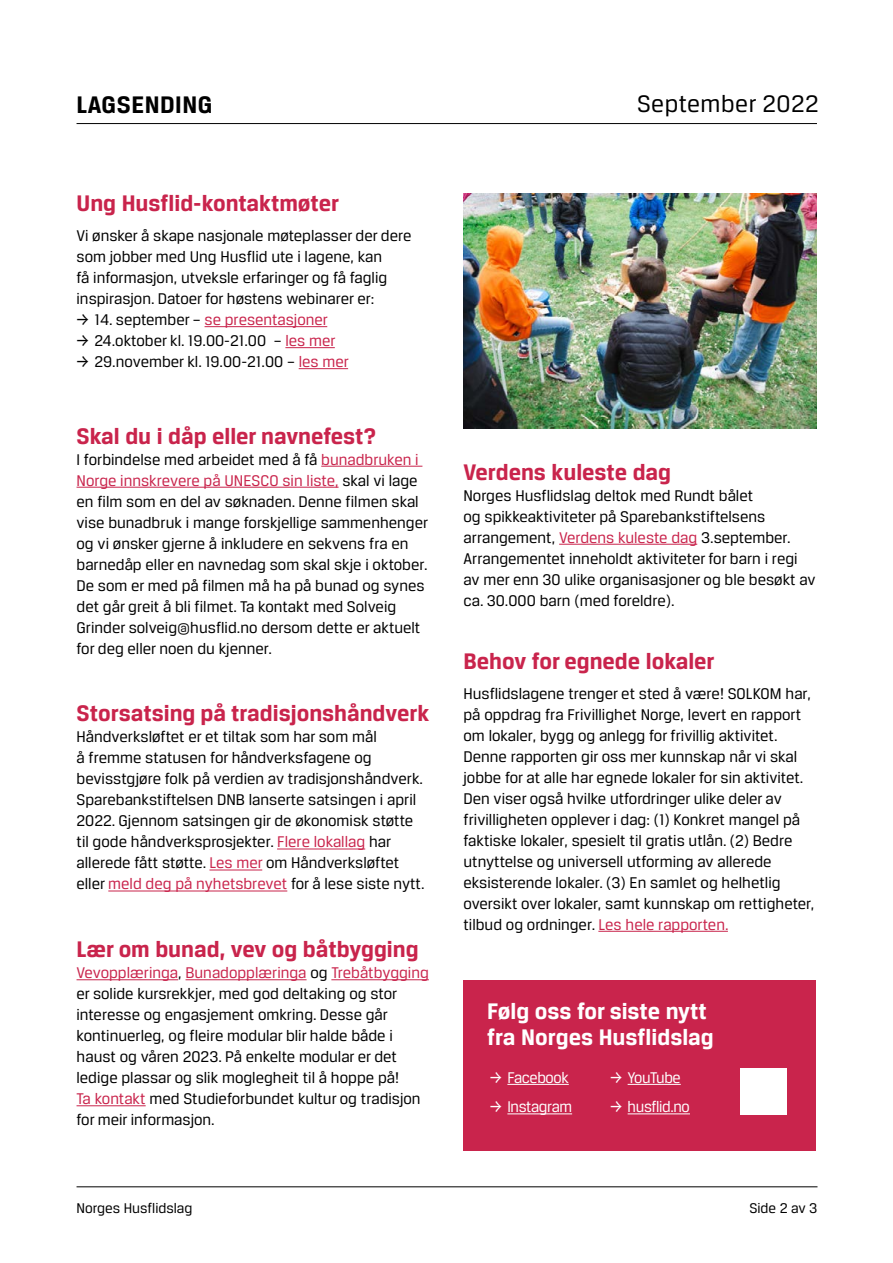
<style>
.page{position:relative;width:893px;height:1263px;background:#fff}
.page>*{position:absolute;margin:0;border:0;box-sizing:border-box;transform-origin:0 0}
.t1{font:25.5px "Breuer Text";letter-spacing:.02em;color:#000}
.t2{font:700 25.5px "Breuer Text";letter-spacing:.02em;color:#000}
.t3{font:700 24px "Breuer Text";color:#c9244c}
.t4{font:700 24px/25.5px "Breuer Text";color:#fff}
.t5{font:16.5px/21px "Breuer Text";color:#000}
.t6{font:16.5px "Breuer Text";letter-spacing:-.025em;color:#fff}
.t7{font:16.5px "Breuer Text";color:#c9244c}
.t8{font:15px "Breuer Text";color:#000}
.s1{font-family:"Work Sans";color:#000}
.s2{color:#000}
.s3{font-family:"Work Sans"}
.s4{color:#c9244c}
</style>
<div class="page">
<hr style="left:77px;top:1186px;width:740px;height:1px;background:#000">
<hr style="left:77px;top:123px;width:740px;height:1px;background:#000">
<div style="left:463px;top:980px;width:353px;height:170px;background:#c9244c"></div>
<hr style="left:507px;top:1084px;width:62px;height:1px;background:#fff">
<hr style="left:507px;top:1113px;width:65px;height:1px;background:#fff">
<div style="left:740px;top:1069px;width:46px;height:46px;background:#fff"></div>
<hr style="left:205px;top:326px;width:122px;height:1px;background:#c9244c">
<hr style="left:285px;top:347px;width:50px;height:1px;background:#c9244c">
<hr style="left:299px;top:368px;width:49px;height:1px;background:#c9244c">
<hr style="left:321px;top:466px;width:101px;height:1px;background:#c9244c">
<hr style="left:77px;top:487px;width:262px;height:1px;background:#c9244c">
<hr style="left:277px;top:848px;width:88px;height:1px;background:#c9244c">
<hr style="left:209px;top:869px;width:53px;height:1px;background:#c9244c">
<hr style="left:108px;top:890px;width:179px;height:1px;background:#c9244c">
<hr style="left:77px;top:979px;width:101px;height:1px;background:#c9244c">
<hr style="left:186px;top:979px;width:121px;height:1px;background:#c9244c">
<hr style="left:331px;top:979px;width:98px;height:1px;background:#c9244c">
<hr style="left:77px;top:1105px;width:69px;height:1px;background:#c9244c">
<hr style="left:559px;top:544px;width:138px;height:1px;background:#c9244c">
<hr style="left:598px;top:931px;width:130px;height:1px;background:#c9244c">
<hr style="left:628px;top:1084px;width:53px;height:1px;background:#fff">
<hr style="left:628px;top:1113px;width:62px;height:1px;background:#fff">
<img style="left:463px;top:193px;width:353px;height:236px">
<h1 class="t2" style="left:77px;top:90px;width:137px">LAGSENDING</h1>
<h2 class="t3" style="left:77px;top:190px;width:264px">Ung Husflid-kontaktmøter</h2>
<p class="t5" style="left:77px;top:225px;width:336px">Vi ønsker å skape nasjonale møteplasser der dere som jobber med Ung Husflid ute i lagene, kan<br>få informasjon, utveksle erfaringer og få faglig inspirasjon. Datoer for høstens webinarer er:</p>
<p class="t7" style="left:77px;top:311px;width:253px"><span class="s1">→</span> <span class="s2">14. september –</span> se presentasjoner</p>
<p class="t5" style="left:77px;top:330px;width:261px"><span class="s3">→</span> 24.oktober kl. 19.00-21.00 – <span class="s4">les mer</span></p>
<p class="t5" style="left:77px;top:351px;width:274px"><span class="s3">→</span> 29.november kl. 19.00-21.00 – <span class="s4">les mer</span></p>
<h2 class="t3" style="left:77px;top:422px;width:301px">Skal du i dåp eller navnefest?</h2>
<p class="t5" style="left:77px;top:448px;width:353px">I forbindelse med arbeidet med å få <span class="s4">bunadbruken i Norge innskrevere på UNESCO sin liste,</span> skal vi lage en film som en del av søknaden. Denne filmen skal vise bunadbruk i mange forskjellige sammenhenger og vi ønsker gjerne å inkludere en sekvens fra en barnedåp eller en navnedag som skal skje i oktober.<br>De som er med på filmen må ha på bunad og synes det går greit å bli filmet. Ta kontakt med Solveig Grinder solveig@husflid.no dersom dette er aktuelt for deg eller noen du kjenner.</p>
<h2 class="t3" style="left:77px;top:700px;width:354px">Storsatsing på tradisjonshåndverk</h2>
<p class="t5" style="left:77px;top:726px;width:350px">Håndverksløftet er et tiltak som har som mål<br>å fremme statusen for håndverksfagene og bevisstgjøre folk på verdien av tradisjonshåndverk.<br>Sparebankstiftelsen DNB lanserte satsingen i april 2022. Gjennom satsingen gir de økonomisk støtte til gode håndverksprosjekter. <span class="s4">Flere lokallag</span> har allerede fått støtte. <span class="s4">Les mer</span> om Håndverksløftet eller <span class="s4">meld deg på nyhetsbrevet</span> for å lese siste nytt.</p>
<h2 class="t3" style="left:77px;top:936px;width:344px">Lær om bunad, vev og båtbygging</h2>
<p class="t5" style="left:77px;top:962px;width:354px"><span class="s4">Vevopplæringa</span>, <span class="s4">Bunadopplæringa</span> og <span class="s4">Trebåtbygging </span>er solide kursrekkjer, med god deltaking og stor interesse og engasjement omkring. Desse går kontinuerleg, og fleire modular blir halde både i haust og våren 2023. På enkelte modular er det ledige plassar og slik moglegheit til å hoppe på!<br><span class="s4">Ta kontakt</span> med Studieforbundet kultur og tradisjon for meir informasjon.</p>
<h1 class="t1" style="left:637px;top:90px;width:183px">September 2022</h1>
<h2 class="t3" style="left:463px;top:458px;width:209px">Verdens kuleste dag</h2>
<p class="t5" style="left:463px;top:484px;width:354px">Norges Husflidslag deltok med Rundt bålet<br>og spikkeaktiviteter på Sparebankstiftelsens arrangement, <span class="s4">Verdens kuleste dag</span> 3.september.<br>Arrangementet inneholdt aktiviteter for barn i regi av mer enn 30 ulike organisasjoner og ble besøkt av ca. 30.000 barn (med foreldre).</p>
<h2 class="t3" style="left:463px;top:648px;width:253px">Behov for egnede lokaler</h2>
<p class="t5" style="left:463px;top:682px;width:352px">Husflidslagene trenger et sted å være! SOLKOM har, på oppdrag fra Frivillighet Norge, levert en rapport om lokaler, bygg og anlegg for frivillig aktivitet.<br>Denne rapporten gir oss mer kunnskap når vi skal jobbe for at alle har egnede lokaler for sin aktivitet.<br>Den viser også hvilke utfordringer ulike deler av frivilligheten opplever i dag: (1) Konkret mangel på faktiske lokaler, spesielt til gratis utlån. (2) Bedre utnyttelse og universell utforming av allerede eksisterende lokaler. (3) En samlet og helhetlig oversikt over lokaler, samt kunnskap om rettigheter, tilbud og ordninger. <span class="s4">Les hele rapporten.</span></p>
<h2 class="t4" style="left:487px;top:998px;width:228px">Følg oss for siste nytt fra Norges Husflidslag</h2>
<p class="t6" style="left:610px;top:1068px;width:72px"><span class="s3">→</span> YouTube</p>
<p class="t6" style="left:610px;top:1098px;width:81px"><span class="s3">→</span> husflid.no</p>
<p class="t6" style="left:490px;top:1068px;width:80px"><span class="s3">→</span> Facebook</p>
<p class="t6" style="left:490px;top:1098px;width:84px"><span class="s3">→</span> Instagram</p>
<p class="t8" style="left:77px;top:1200px;width:117px">Norges Husflidslag</p>
<p class="t8" style="left:749px;top:1200px;width:70px">Side 2 av 3</p>
</div>
